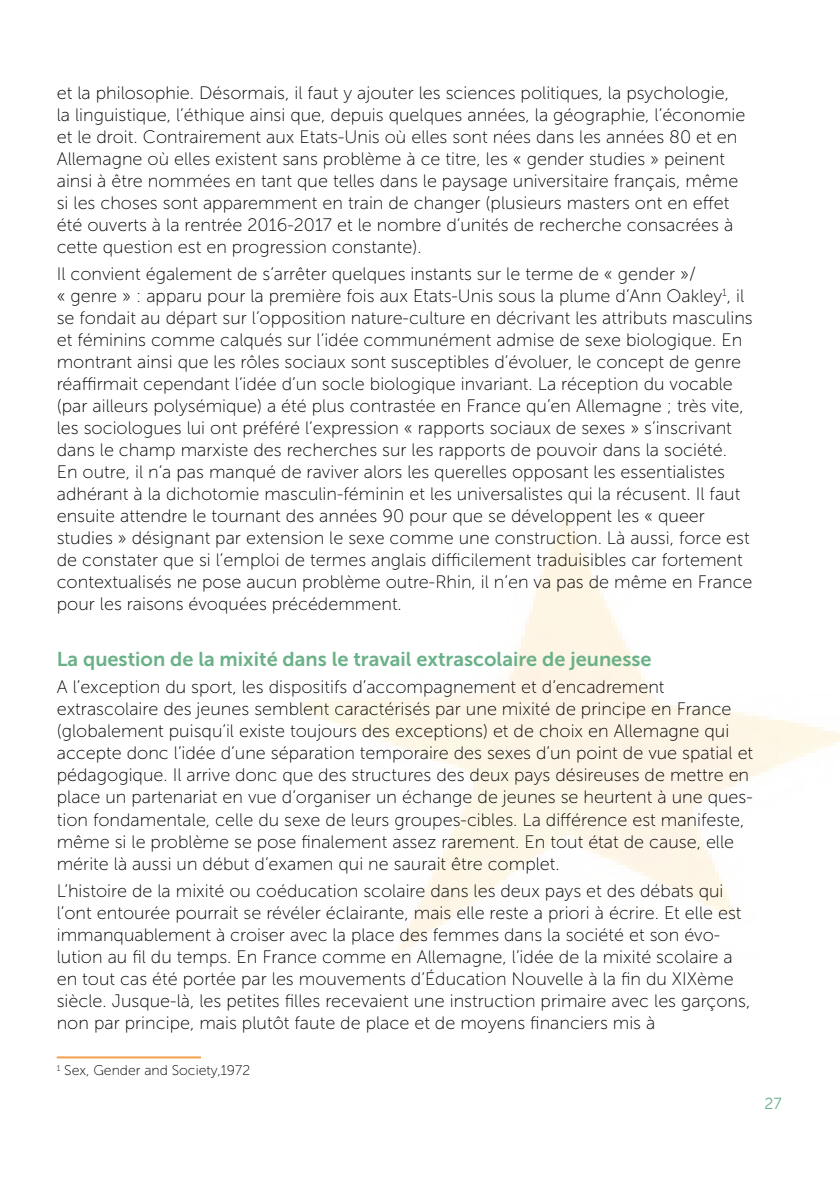
<style>
.page{position:relative;width:840px;height:1191px;background:#fff}
.page>*{position:absolute;margin:0;border:0;box-sizing:border-box;transform-origin:0 0}
.t1{font:20px "Museo Sans 700";color:#6ab188}
.t2{font:18px/22px "Museo Sans 100";color:#000}
.t3{font:16px "Museo Sans 300";color:#6ab188}
.t4{font:14px "Museo Sans 100";color:#000}
</style>
<div class="page">
<hr style="left:57px;top:1056px;width:144px;height:2px;background:#f49e4e">
<p class="t2" style="left:57px;top:82px;width:689px">et la philosophie. Désormais, il faut y ajouter les sciences politiques, la psychologie, la linguistique, l’éthique ainsi que, depuis quelques années, la géographie, l’économie et le droit. Contrairement aux Etats-Unis où elles sont nées dans les années 80 et en Allemagne où elles existent sans problème à ce titre, les « gender studies » peinent ainsi à être nommées en tant que telles dans le paysage universitaire français, même si les choses sont apparemment en train de changer (plusieurs masters ont en effet été ouverts à la rentrée 2016-2017 et le nombre d’unités de recherche consacrées à cette question est en progression constante).</p>
<p class="t2" style="left:57px;top:263px;width:697px">Il convient également de s’arrêter quelques instants sur le terme de « gender »/<br>« genre » : apparu pour la première fois aux Etats-Unis sous la plume d’Ann Oakley<sup>1</sup>, il se fondait au départ sur l’opposition nature-culture en décrivant les attributs masculins et féminins comme calqués sur l’idée communément admise de sexe biologique. En montrant ainsi que les rôles sociaux sont susceptibles d’évoluer, le concept de genre réaffirmait cependant l’idée d’un socle biologique invariant. La réception du vocable (par ailleurs polysémique) a été plus contrastée en France qu’en Allemagne ; très vite, les sociologues lui ont préféré l’expression « rapports sociaux de sexes » s’inscrivant dans le champ marxiste des recherches sur les rapports de pouvoir dans la société.<br>En outre, il n’a pas manqué de raviver alors les querelles opposant les essentialistes adhérant à la dichotomie masculin-féminin et les universalistes qui la récusent. Il faut ensuite attendre le tournant des années 90 pour que se développent les « queer studies » désignant par extension le sexe comme une construction. Là aussi, force est de constater que si l’emploi de termes anglais difficilement traduisibles car fortement contextualisés ne pose aucun problème outre-Rhin, il n’en va pas de même en France pour les raisons évoquées précédemment.</p>
<p class="t1" style="left:57px;top:648px;width:596px">La question de la mixité dans le travail extrascolaire de jeunesse</p>
<p class="t2" style="left:57px;top:676px;width:697px">A l’exception du sport, les dispositifs d’accompagnement et d’encadrement extrascolaire des jeunes semblent caractérisés par une mixité de principe en France (globalement puisqu’il existe toujours des exceptions) et de choix en Allemagne qui accepte donc l’idée d’une séparation temporaire des sexes d’un point de vue spatial et pédagogique. Il arrive donc que des structures des deux pays désireuses de mettre en place un partenariat en vue d’organiser un échange de jeunes se heurtent à une ques&shy;tion fondamentale, celle du sexe de leurs groupes-cibles. La différence est manifeste, même si le problème se pose finalement assez rarement. En tout état de cause, elle mérite là aussi un début d’examen qui ne saurait être complet.</p>
<p class="t2" style="left:57px;top:880px;width:694px">L’histoire de la mixité ou coéducation scolaire dans les deux pays et des débats qui l’ont entourée pourrait se révéler éclairante, mais elle reste a priori à écrire. Et elle est immanquablement à croiser avec la place des femmes dans la société et son évo&shy;lution au fil du temps. En France comme en Allemagne, l’idée de la mixité scolaire a en tout cas été portée par les mouvements d’Éducation Nouvelle à la fin du XIXème siècle. Jusque-là, les petites filles recevaient une instruction primaire avec les garçons, non par principe, mais plutôt faute de place et de moyens financiers mis à</p>
<p class="t4" style="left:57px;top:1063px;width:195px"><sup>1</sup> Sex, Gender and Society,1972</p>
<p class="t3" style="left:764px;top:1095px;width:19px">27</p>
</div>
